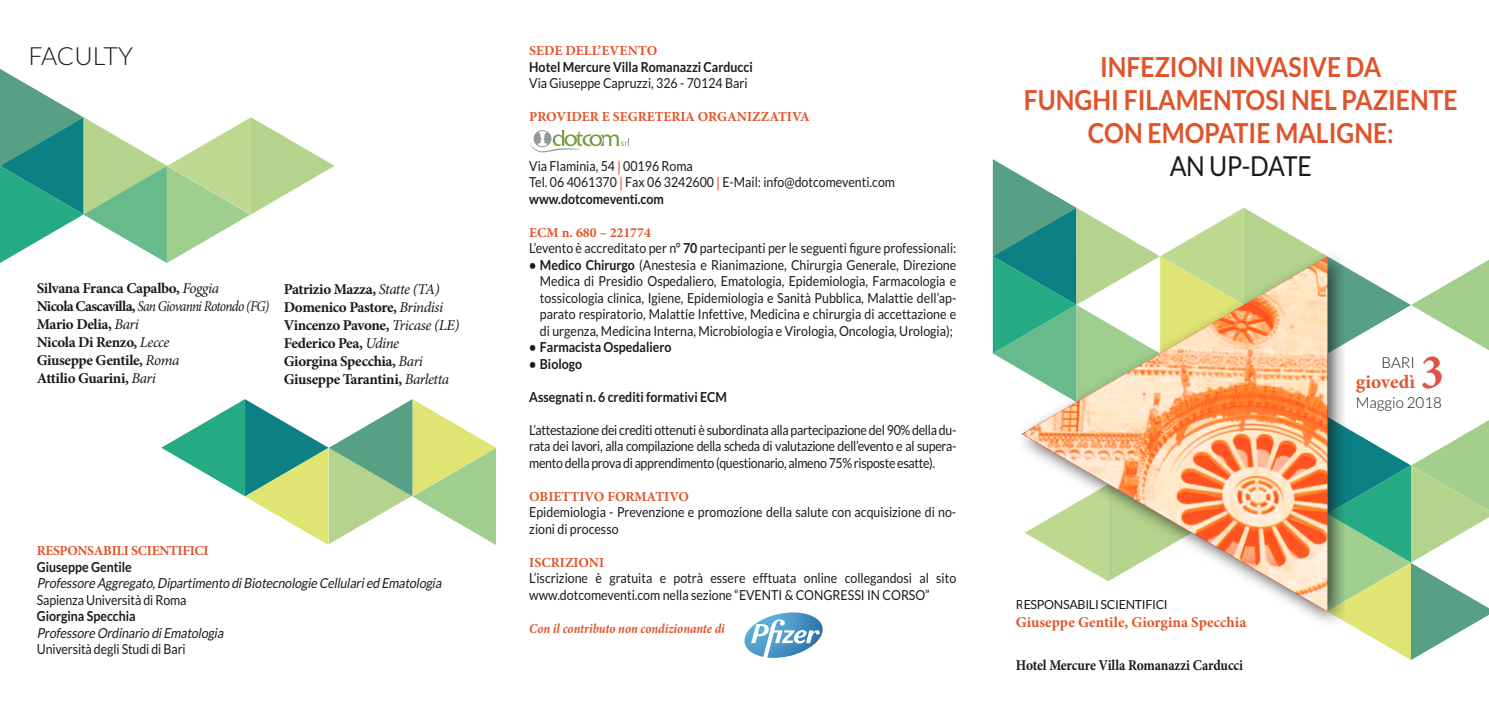
<style>
.page{position:relative;width:1489px;height:709px;background:#fff}
.page>*{position:absolute;margin:0;border:0;box-sizing:border-box;transform-origin:0 0}
.t1{font:700 condensed 49.5px "Minion Pro";color:#df5349}
.t2{font:700 27.5px/33px "Lato";color:#df542b;scale:.9 1}
.t3{font:27.5px "Lato";color:#1a1a1a;scale:.9 1}
.t4{font:300 25px "Lato";letter-spacing:-.005em;color:#1a1a1a}
.t5{font:700 19.25px "Minion Pro";letter-spacing:.005em;color:#df542b}
.t6{font:300 15.12px "Lato";color:#1a1a1a}
.t7{font:700 15px/18px "Minion Pro";letter-spacing:-.025em;color:#1a1a1a}
.t8{font:700 15px "Minion Pro";letter-spacing:-.025em;color:#1a1a1a;scale:.9 1}
.t9{font:700 15px "Minion Pro";color:#df542b}
.t10{font:13.75px/16.5px "Lato";color:#1a1a1a;scale:.9 1}
.t11{font:700 13.75px "Lato";color:#1a1a1a;scale:.9 1}
.t12{font:italic 13.75px "Lato";color:#1a1a1a;scale:.9 1}
.t13{font:700 13.75px "Minion Pro";color:#df542b}
.t14{font:italic 700 13.75px "Minion Pro";letter-spacing:-.005em;color:#df542b;scale:.9 1}
.t15{font:700 13.75px "Minion Pro";letter-spacing:-.025em;color:#df542b}
.t16{font:12.5px "Lato";color:#1a1a1a}
.s1{font-weight:400;font-style:italic}
.s2{font-family:"Minion Pro";font-weight:700;color:#df542b}
.s3{font-weight:700}
</style>
<div class="page">
<svg style="left:530px;top:130px;width:99px;height:22px"></svg>
<svg style="left:744px;top:612px;width:48px;height:46px"></svg>
<svg style="left:0;top:69px;width:334px;height:194px"></svg>
<svg style="left:992px;top:159px;width:496px;height:205px"></svg>
<svg style="left:1344px;top:421px;width:144px;height:239px"></svg>
<svg style="left:161px;top:399px;width:335px;height:146px"></svg>
<div style="left:1010px;top:245px;width:334px;height:382px;background:#1a1a1a;opacity:.75"></div>
<svg style="left:1022px;top:256px;width:305px;height:355px"></svg>
<h3 class="t4" style="left:28px;top:43px;width:106px">FACULTY</h3>
<p class="t7" style="left:37px;top:279px;width:234px">Silvana Franca Capalbo, <span class="s1">Foggia<br></span>Nicola Cascavilla, <span class="s1">San Giovanni Rotondo (FG)<br></span>Mario Delia, <span class="s1">Bari<br></span>Nicola Di Renzo, <span class="s1">Lecce<br></span>Giuseppe Gentile, <span class="s1">Roma<br></span>Attilio Guarini, <span class="s1">Bari</span></p>
<p class="t7" style="left:284px;top:280px;width:177px">Patrizio Mazza, <span class="s1">Statte (TA)<br></span>Domenico Pastore, <span class="s1">Brindisi<br></span>Vincenzo Pavone, <span class="s1">Tricase (LE)<br></span>Federico Pea, <span class="s1">Udine<br></span>Giorgina Specchia, <span class="s1">Bari<br></span>Giuseppe Tarantini, <span class="s1">Barletta</span></p>
<p class="t15" style="left:37px;top:541px;width:173px">RESPONSABILI SCIENTIFICI</p>
<p class="t11" style="left:37px;top:558px;width:107px">Giuseppe Gentile</p>
<p class="t12" style="left:37px;top:575px;width:454px">Professore Aggregato,Dipartimento diBiotecnologie Cellularied Ematologia</p>
<p class="t10" style="left:37px;top:591px;width:168px">Sapienza Università di Roma</p>
<p class="t11" style="left:37px;top:608px;width:111px">Giorgina Specchia</p>
<p class="t12" style="left:37px;top:625px;width:212px">Professore Ordinario diEmatologia</p>
<p class="t10" style="left:37px;top:640px;width:167px">Università degli Studi di Bari</p>
<p class="t13" style="left:529px;top:41px;width:82px">SEDE dell’eve</p>
<p class="t13" style="left:627px;top:41px;width:31px">nto</p>
<p class="t11" style="left:529px;top:59px;width:250px">Hotel Mercure Villa Romanazzi Carducci</p>
<p class="t10" style="left:529px;top:75px;width:244px">Via Giuseppe Capruzzi, 326 - 70124 Bari</p>
<p class="t13" style="left:529px;top:107px;width:282px">PROVIDER E SEGRETERIA ORGANIZZATIVA</p>
<p class="t10" style="left:529px;top:157px;width:408px">Via Flaminia, 54 <span class="s2">|</span> 00196 Roma<br>Tel. 06 4061370 <span class="s2">|</span> Fax 06 3242600 <span class="s2">|</span> E-Mail: info@dotcomeventi.com <span class="s3">www.dotcomeventi.com</span></p>
<p class="t13" style="left:529px;top:222px;width:123px">ECM n. 680 – 221774</p>
<p class="t10" style="left:529px;top:240px;width:476px">L’evento è accreditato per n° <span class="s3">70</span> partecipanti per le seguenti figure professionali:</p>
<p class="t10" style="left:540px;top:256px;width:464px;text-align:justify;text-indent:-11px"><span class="s3">• Medico Chirurgo</span> (Anestesia e Rianimazione, Chirurgia Generale, Direzione Medica di Presidio Ospedaliero, Ematologia, Epidemiologia, Farmacologia e tossicologia clinica, Igiene, Epidemiologia e Sanità Pubblica, Malattie dell’ap&shy;parato respiratorio, Malattie Infettive, Medicina e chirurgia di accettazione e di urgenza, Medicina Interna, Microbiologia e Virologia, Oncologia, Urologia);</p>
<p class="t11" style="left:529px;top:339px;width:159px">• Farmacista Ospedaliero</p>
<p class="t11" style="left:529px;top:356px;width:60px">• Biologo</p>
<p class="t11" style="left:529px;top:389px;width:221px">Assegnati n. 6 crediti formativi ECM</p>
<p class="t10" style="left:529px;top:421px;width:476px;text-align:justify">L’attestazione dei crediti ottenuti è subordinata alla partecipazione del 90% della du&shy;rata dei lavori, alla compilazione della scheda di valutazione dell’evento e al supera&shy;mento della prova di apprendimento (questionario, almeno 75% risposte esatte).</p>
<p class="t13" style="left:529px;top:486px;width:160px">OBIETTIVO FORMATIVO</p>
<p class="t10" style="left:529px;top:504px;width:476px">Epidemiologia - Prevenzione e promozione della salute con acquisizione di no&shy;zioni di processo</p>
<p class="t13" style="left:529px;top:552px;width:76px">ISCRIZIONI</p>
<p class="t10" style="left:529px;top:570px;width:476px">L’iscrizione è gratuita e potrà essere efftuata online collegandosi al sito www.dotcomeventi.com nella sezione “EVENTI &amp; CONGRESSI IN CORSO”</p>
<p class="t14" style="left:529px;top:618px;width:219px">Con il contributo non condizionante di</p>
<h2 class="t2" style="left:1023px;top:50px;width:393px;text-indent:76px">Infezioni i nvasive da funghi fi lame</h2>
<h2 class="t2" style="left:1212px;top:83px;width:270px">ntosi nel pazie nte</h2>
<h2 class="t2" style="left:1087px;top:116px;width:88px">co n emo</h2>
<h2 class="t2" style="left:1204px;top:116px;width:212px">patie maligne:</h2>
<h2 class="t3" style="left:1169px;top:150px;width:107px">an up-date</h2>
<p class="t16" style="left:1015px;top:598px;width:16px">Responsabil</p>
<p class="t16" style="left:1094px;top:598px;width:20px">I Scientific</p>
<p class="t16" style="left:1163px;top:598px;width:5px">I</p>
<p class="t9" style="left:1015px;top:612px;width:232px">Giuseppe Gentile, Giorgina Specchia</p>
<p class="t8" style="left:1015px;top:655px;width:254px">Hotel Mercure Villa Romanazzi Carducci</p>
<h1 class="t1" style="left:1420px;top:338px;width:25px">3</h1>
<p class="t6" style="left:1381px;top:354px;width:35px">BARI</p>
<p class="t6" style="left:1355px;top:394px;width:88px">Maggio 2018</p>
<h3 class="t5" style="left:1355px;top:368px;width:61px">giovedì</h3>
</div>
